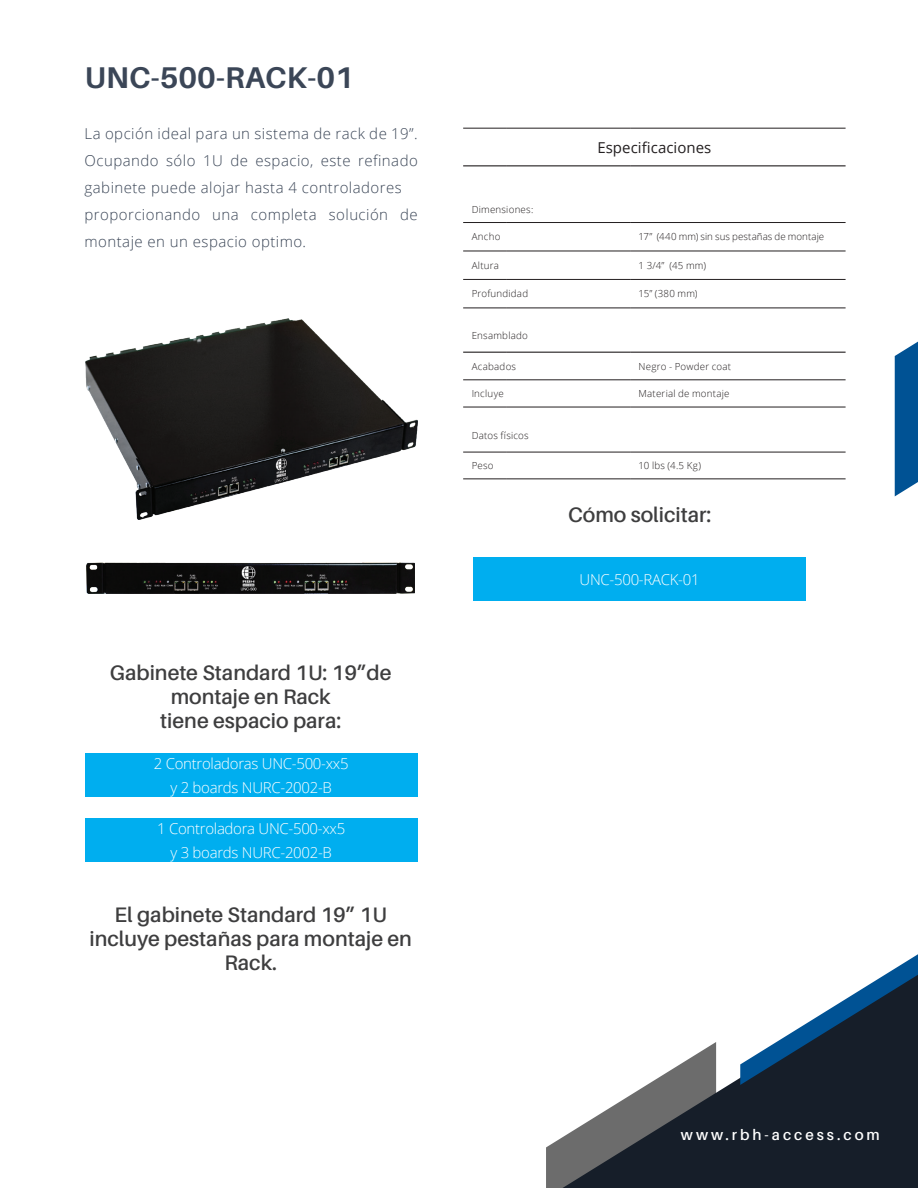
<style>
.page{position:relative;width:918px;height:1188px;background:#fff}
.page>*{position:absolute;margin:0;border:0;box-sizing:border-box;transform-origin:0 0}
.t1{font:700 30px "Aileron";letter-spacing:.005em;color:#3b4657}
.t2{font:600 21px/24px "Aileron";color:#3e3e3f;text-align:center}
.t3{font:300 15px/27px "Open Sans";letter-spacing:.03em;color:#3b4657}
.t4{font:300 15px/24px "Open Sans";letter-spacing:-.02em;color:#fff;text-align:center}
.t5{font:600 15px "Aileron";letter-spacing:.2em;color:#fff}
.t6{font:15px "Open Sans";color:#231f20}
.t7{font:300 9.75px "Open Sans";letter-spacing:.025em;color:#231f20}
.t8{font:300 9.75px "Open Sans";letter-spacing:.005em;color:#231f20}
</style>
<div class="page">
<svg style="left:546px;top:1137px;width:17px;height:51px"></svg>
<div style="left:85px;top:754px;width:333px;height:43px;background:#00aeef"></div>
<div style="left:473px;top:557px;width:333px;height:44px;background:#00aeef"></div>
<div style="left:85px;top:819px;width:333px;height:43px;background:#00aeef"></div>
<svg style="left:563px;top:1042px;width:355px;height:146px;fill:#161e29"></svg>
<svg style="left:740px;top:954px;width:178px;height:131px"></svg>
<svg style="left:463px;top:380px;width:383px;height:27px"></svg>
<hr style="left:463px;top:128px;width:43px;height:1px;background:#231f20">
<hr style="left:506px;top:128px;width:124px;height:1px;background:#231f20">
<hr style="left:630px;top:128px;width:216px;height:1px;background:#231f20">
<hr style="left:463px;top:165px;width:43px;height:1px;background:#231f20">
<hr style="left:506px;top:165px;width:124px;height:1px;background:#231f20">
<hr style="left:630px;top:165px;width:216px;height:1px;background:#231f20">
<hr style="left:463px;top:222px;width:43px;height:1px;background:#231f20">
<hr style="left:506px;top:222px;width:124px;height:1px;background:#231f20">
<hr style="left:630px;top:222px;width:216px;height:1px;background:#231f20">
<hr style="left:463px;top:251px;width:43px;height:1px;background:#231f20">
<hr style="left:506px;top:251px;width:124px;height:1px;background:#231f20">
<hr style="left:630px;top:251px;width:216px;height:1px;background:#231f20">
<hr style="left:463px;top:279px;width:43px;height:1px;background:#231f20">
<hr style="left:506px;top:279px;width:124px;height:1px;background:#231f20">
<hr style="left:630px;top:279px;width:216px;height:1px;background:#231f20">
<hr style="left:463px;top:308px;width:43px;height:1px;background:#231f20">
<hr style="left:506px;top:308px;width:124px;height:1px;background:#231f20">
<hr style="left:630px;top:308px;width:216px;height:1px;background:#231f20">
<hr style="left:463px;top:379px;width:43px;height:1px;background:#231f20">
<hr style="left:506px;top:379px;width:124px;height:1px;background:#231f20">
<hr style="left:630px;top:379px;width:216px;height:1px;background:#231f20">
<hr style="left:463px;top:352px;width:43px;height:1px;background:#231f20">
<hr style="left:506px;top:352px;width:124px;height:1px;background:#231f20">
<hr style="left:463px;top:407px;width:43px;height:1px;background:#231f20">
<hr style="left:506px;top:407px;width:124px;height:1px;background:#231f20">
<hr style="left:630px;top:407px;width:216px;height:1px;background:#231f20">
<hr style="left:463px;top:452px;width:43px;height:1px;background:#231f20">
<hr style="left:506px;top:452px;width:124px;height:1px;background:#231f20">
<hr style="left:630px;top:452px;width:216px;height:1px;background:#231f20">
<hr style="left:463px;top:478px;width:43px;height:1px;background:#231f20">
<hr style="left:506px;top:478px;width:124px;height:1px;background:#231f20">
<hr style="left:630px;top:478px;width:216px;height:1px;background:#231f20">
<hr style="left:630px;top:352px;width:216px;height:1px;background:#231f20">
<img style="left:85px;top:318px;width:332px;height:202px">
<img style="left:86px;top:563px;width:328px;height:31px">
<svg style="left:895px;top:342px;width:23px;height:154px;background:#16619d"></svg>
<h1 class="t1" style="left:85px;top:61px;width:271px">UNC-500-RACK-01</h1>
<p class="t3" style="left:85px;top:120px;width:335px">La opción ideal para un sistema de rack de 19”.<br>Ocupando sólo 1U de espacio, este refinado gabinete puede alojar hasta 4 controladores proporcionando una completa solución de montaje en un espacio optimo.</p>
<h2 class="t2" style="left:110px;top:661px;width:283px">Gabinete Standard 1U: 19”de montaje en Rack<br>tiene espacio para:</h2>
<p class="t4" style="left:154px;top:751px;width:196px">2 Controladoras UNC-500-xx5 y 2 boards NURC-2002-B</p>
<p class="t4" style="left:157px;top:816px;width:190px">1 Controladora UNC-500-xx5 y 3 boards NURC-2002-B</p>
<h2 class="t2" style="left:90px;top:903px;width:324px">El gabinete Standard 19” 1U incluye pestañas para montaje en<br>Rack.</h2>
<p class="t6" style="left:597px;top:137px;width:115px">Especificaciones</p>
<p class="t7" style="left:472px;top:202px;width:63px">Dimensiones:</p>
<p class="t7" style="left:472px;top:230px;width:30px">Ancho</p>
<p class="t8" style="left:639px;top:230px;width:187px">17” (440 mm) sin sus pestañas de montaje</p>
<p class="t7" style="left:472px;top:259px;width:29px">Altura</p>
<p class="t7" style="left:639px;top:259px;width:69px">1 3/4” (45 mm)</p>
<p class="t7" style="left:472px;top:287px;width:58px">Profundidad</p>
<p class="t7" style="left:639px;top:287px;width:60px">15” (380 mm)</p>
<p class="t7" style="left:472px;top:329px;width:58px">Ensamblado</p>
<p class="t7" style="left:472px;top:360px;width:46px">Acabados</p>
<p class="t7" style="left:639px;top:360px;width:94px">Negro - Powder coat</p>
<p class="t7" style="left:472px;top:387px;width:34px">Incluye</p>
<p class="t7" style="left:639px;top:387px;width:93px">Material de montaje</p>
<p class="t7" style="left:472px;top:429px;width:59px">Datos físicos</p>
<p class="t7" style="left:472px;top:459px;width:23px">Peso</p>
<p class="t7" style="left:639px;top:459px;width:64px">10 lbs (4.5 Kg)</p>
<h2 class="t2" style="left:568px;top:503px;width:145px">Cómo solicitar:</h2>
<p class="t4" style="left:580px;top:567px;width:121px">UNC-500-RACK-01</p>
<p class="t5" style="left:681px;top:1126px;width:200px">www.rbh-access.com</p>
</div>
